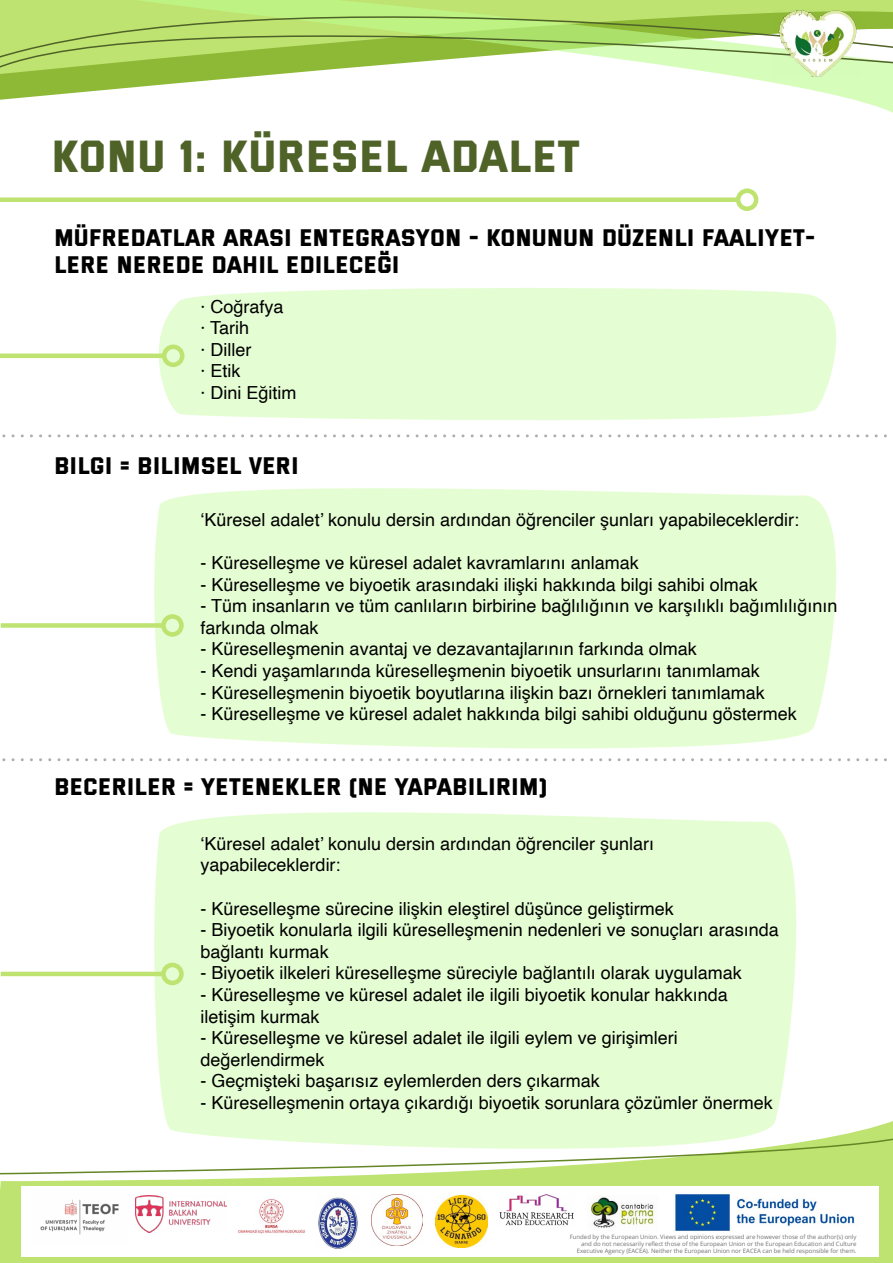
<style>
.page{position:relative;width:893px;height:1263px;background:#fff}
.page>*{position:absolute;margin:0;border:0;box-sizing:border-box;transform-origin:0 0}
.t1{font:45px "Versa Versa";color:#4f6228}
.t2{font:24px/27px "Versa Versa";color:#000}
.t3{font:18px/21.6px "Helvetica";color:#000}
.t4{font:6px/7.2px "Open Sans";color:#727271;text-align:right}
</style>
<div class="page">
<svg style="left:70px;top:74px;width:823px;height:39px"></svg>
<svg style="left:0;top:0;width:893px;height:73px;background:#b7db77"></svg>
<img style="left:772px;top:9px;width:88px;height:68px">
<svg style="left:0;top:1121px;width:893px;height:142px;fill:#bee370"></svg>
<div style="left:22px;top:1186px;width:857px;height:71px;background:#fff"></div>
<svg style="left:0;top:1130px;width:893px;height:45px"></svg>
<img style="left:40px;top:1199px;width:79px;height:36px">
<img style="left:135px;top:1196px;width:92px;height:36px">
<img style="left:238px;top:1198px;width:67px;height:36px">
<img style="left:318px;top:1197px;width:40px;height:52px">
<img style="left:371px;top:1195px;width:52px;height:51px">
<img style="left:436px;top:1196px;width:51px;height:51px">
<img style="left:499px;top:1194px;width:75px;height:32px">
<img style="left:588px;top:1195px;width:66px;height:33px">
<img style="left:675px;top:1194px;width:180px;height:38px">
<svg style="left:145px;top:288px;width:691px;height:132px;background:#e6fdd5"></svg>
<div style="left:154px;top:488px;width:683px;height:261px;background:#e5fdd3"></div>
<svg style="left:148px;top:812px;width:662px;height:338px;background:#e7fdd6"></svg>
<hr style="left:0;top:354px;width:164px;height:4px;background:#bee370">
<div style="left:162px;top:345px;width:22px;height:22px;border:4px solid #bee370;border-radius:50%"></div>
<div style="left:1px;top:623px;width:162px;height:5px;background:#bee370"></div>
<div style="left:161px;top:614px;width:23px;height:23px;border:4px solid #bee370;border-radius:50%"></div>
<hr style="left:1px;top:972px;width:162px;height:4px;background:#bee370">
<div style="left:161px;top:963px;width:23px;height:22px;border:4px solid #bee370;border-radius:50%"></div>
<div style="left:0;top:197px;width:738px;height:5px;background:#bee370"></div>
<div style="left:736px;top:188px;width:22px;height:23px;border:4px solid #bee370;border-radius:50%"></div>
<svg style="left:2px;top:434px;width:885px;height:3px"></svg>
<svg style="left:2px;top:758px;width:885px;height:3px"></svg>
<h1 class="t1" style="left:51px;top:130px;width:531px">KONU 1: KÜRESEL ADALET</h1>
<h2 class="t2" style="left:54px;top:224px;width:763px">MÜFREDATLAR ARASI ENTEGRASYON - KONUNUN DÜZENLI FAALIYET-<br>LERE NEREDE DAHIL EDILECEĞI</h2>
<p class="t3" style="left:201px;top:296px;width:98px">· Coğrafya<br>· Tarih<br>· Diller<br>· Etik<br>· Dini Eğitim</p>
<h2 class="t2" style="left:54px;top:453px;width:246px">BILGI = BILIMSEL VERI</h2>
<p class="t3" style="left:201px;top:509px;width:600px">‘Küresel adalet’ konulu dersin ardından öğrenciler şunları yapabileceklerdir:</p>
<p class="t3" style="left:201px;top:552px;width:440px">- Küreselleşme ve küresel adalet kavramlarını anlamak</p>
<p class="t3" style="left:201px;top:574px;width:559px">- Küreselleşme ve biyoetik arasındaki ilişki hakkında bilgi sahibi olmak</p>
<p class="t3" style="left:201px;top:595px;width:638px">- Tüm insanların ve tüm canlıların birbirine bağlılığının ve karşılıklı bağımlılığının farkında olmak</p>
<p class="t3" style="left:201px;top:639px;width:498px">- Küreselleşmenin avantaj ve dezavantajlarının farkında olmak</p>
<p class="t3" style="left:201px;top:660px;width:561px">- Kendi yaşamlarında küreselleşmenin biyoetik unsurlarını tanımlamak</p>
<p class="t3" style="left:201px;top:682px;width:566px">- Küreselleşmenin biyoetik boyutlarına ilişkin bazı örnekleri tanımlamak</p>
<p class="t3" style="left:201px;top:703px;width:598px">- Küreselleşme ve küresel adalet hakkında bilgi sahibi olduğunu göstermek</p>
<h2 class="t2" style="left:54px;top:773px;width:495px">BECERILER = YETENEKLER (NE YAPABILIRIM)</h2>
<p class="t3" style="left:201px;top:833px;width:455px">‘Küresel adalet’ konulu dersin ardından öğrenciler şunları yapabileceklerdir:</p>
<p class="t3" style="left:201px;top:898px;width:475px">- Küreselleşme sürecine ilişkin eleştirel düşünce geliştirmek</p>
<p class="t3" style="left:201px;top:919px;width:580px">- Biyoetik konularla ilgili küreselleşmenin nedenleri ve sonuçları arasında bağlantı kurmak</p>
<p class="t3" style="left:201px;top:963px;width:543px">- Biyoetik ilkeleri küreselleşme süreciyle bağlantılı olarak uygulamak</p>
<p class="t3" style="left:201px;top:984px;width:529px">- Küreselleşme ve küresel adalet ile ilgili biyoetik konular hakkında iletişim kurmak</p>
<p class="t3" style="left:201px;top:1027px;width:479px">- Küreselleşme ve küresel adalet ile ilgili eylem ve girişimleri değerlendirmek</p>
<p class="t3" style="left:201px;top:1071px;width:401px">- Geçmişteki başarısız eylemlerden ders çıkarmak</p>
<p class="t3" style="left:201px;top:1092px;width:574px">- Küreselleşmenin ortaya çıkardığı biyoetik sorunlara çözümler önermek</p>
<p class="t4" style="left:570px;top:1233px;width:288px">Funded by the European Union. Views and opinions expressed are however those of the author(s) only and do not necessarily reflect those of the European Union or the European Education and Culture<br>Executive Agency (EACEA). Neither the European Union nor EACEA can be held responsible for them.</p>
</div>
